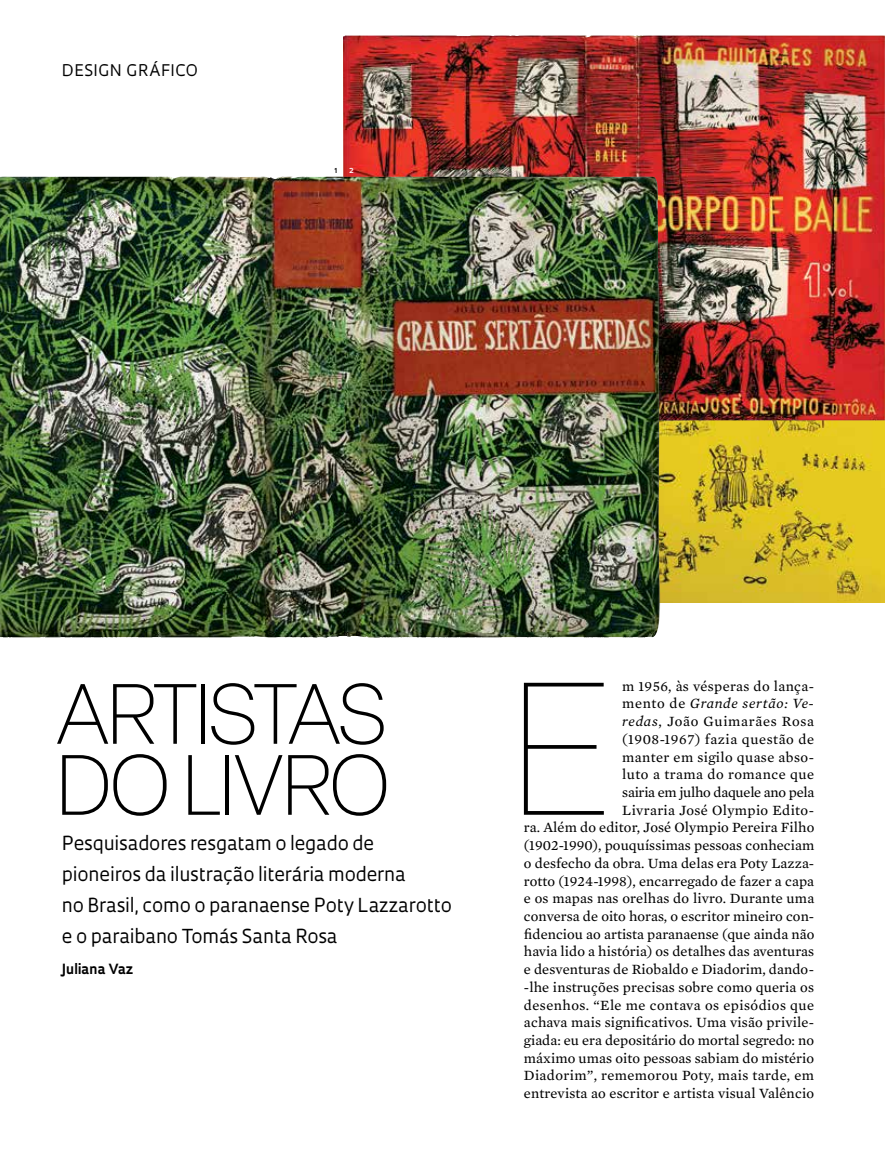
<style>
.page{position:relative;width:885px;height:1169px;background:#fff}
.page>*{position:absolute;margin:0;border:0;box-sizing:border-box;transform-origin:0 0}
.t1{font:100 185.85px "Elza";color:#000}
.t2{font:200 84px/70.9px "Elza";letter-spacing:-.04em;color:#000}
.t3{font:18.75px/30.9px "Oculum";letter-spacing:-.01em;color:#000}
.t4{font:15.6px "Oculum";letter-spacing:.035em;color:#000}
.t5{font:14.4px/17.7px "Mercury Text G2";letter-spacing:.005em;color:#000;text-align:right}
.t6{font:700 13.65px "Oculum";letter-spacing:-.005em;color:#000}
.t7{font:700 6.75px "Oculum";color:#000}
.t8{font:700 6.75px "Oculum";color:#fff}
.s1{font-style:italic}
</style>
<div class="page">
<img style="left:653px;top:420px;width:232px;height:182px">
<img style="left:343px;top:35px;width:542px;height:385px">
<img style="left:0;top:176px;width:653px;height:461px">
<p class="t4" style="left:62px;top:60px;width:138px">DESIGN GRÁFICO</p>
<p class="t7" style="left:335px;top:165px;width:4px">1</p>
<p class="t8" style="left:349px;top:165px;width:6px">2</p>
<h2 class="t2" style="left:56px;top:678px;width:336px">ARTISTAS<br>DO LIVRO</h2>
<h3 class="t3" style="left:62px;top:827px;width:392px">Pesquisadores resgatam o legado de pioneiros da ilustração literária moderna<br>no Brasil, como o paranaense Poty Lazzarotto e o paraibano Tomás Santa Rosa</h3>
<p class="t6" style="left:62px;top:959px;width:73px">Juliana Vaz</p>
<p class="t5" style="left:524px;top:676px;width:292px">m 1956, às vésperas do lança-<br>mento de <span class="s1">Grande sertão: Ve-<br>redas</span>, João Guimarães Rosa<br>(1908-1967) fazia questão de<br>manter em sigilo quase abso-<br>luto a trama do romance que<br>sairia em julho daquele ano pela<br>Livraria José Olympio Edito-<br>ra. Além do editor, José Olympio Pereira Filho (1902-1990), pouquíssimas pessoas conheciam o desfecho da obra. Uma delas era Poty Lazza&shy;rotto (1924-1998), encarregado de fazer a capa e os mapas nas orelhas do livro. Durante uma conversa de oito horas, o escritor mineiro con&shy;fidenciou ao artista paranaense (que ainda não havia lido a história) os detalhes das aventuras e desventuras de Riobaldo e Diadorim, dando--lhe instruções precisas sobre como queria os desenhos. “Ele me contava os episódios que achava mais significativos. Uma visão privile&shy;giada: eu era depositário do mortal segredo: no máximo umas oito pessoas sabiam do mistério Diadorim”, rememorou Poty, mais tarde, em entrevista ao escritor e artista visual Valêncio</p>
<h1 class="t1" style="left:508px;top:632px;width:107px">E</h1>
</div>
